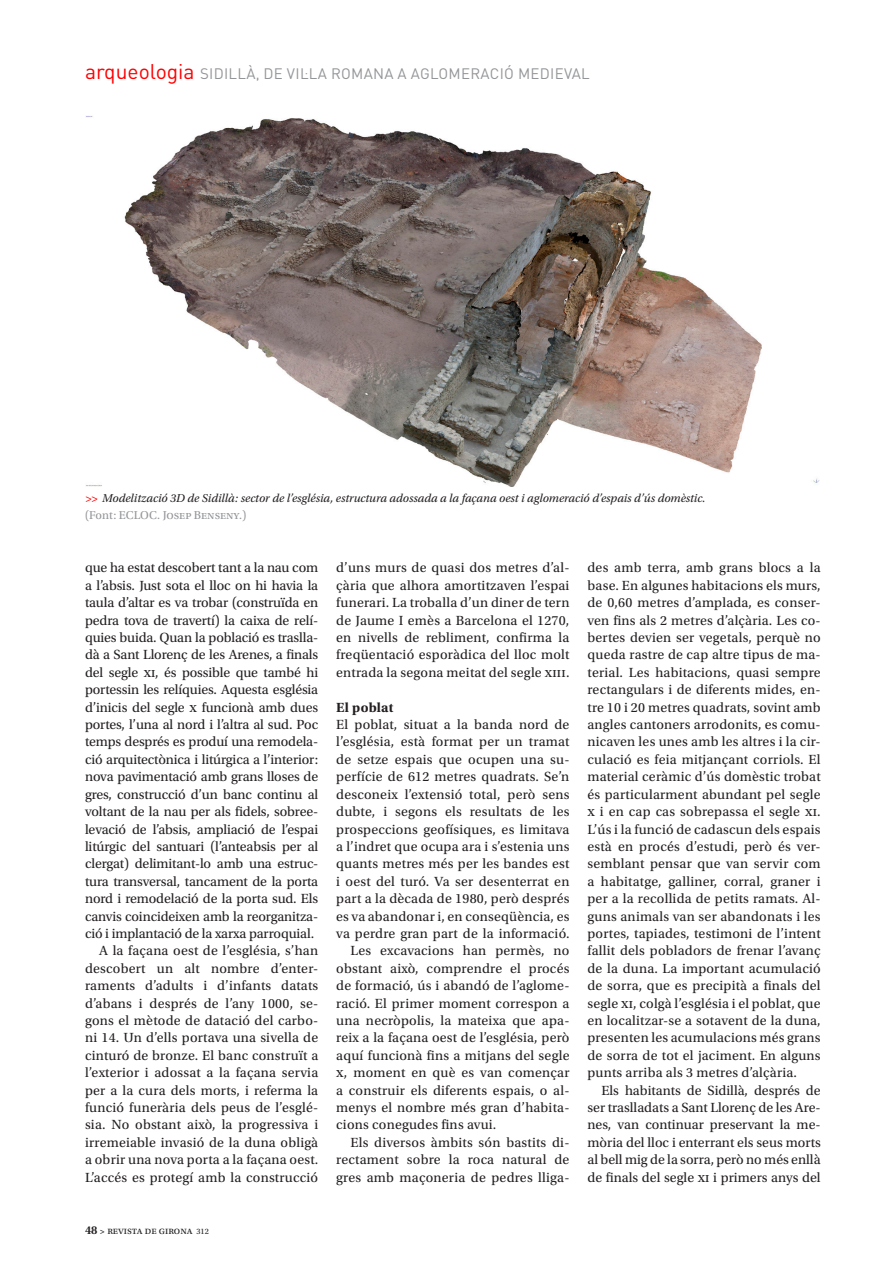
<style>
.page{position:relative;width:893px;height:1276px;background:#fff}
.page>*{position:absolute;margin:0;border:0;box-sizing:border-box;transform-origin:0 0}
.TÍTOLS_SECCIONS{font:15px "DIN Pro";letter-spacing:.02em;color:#939598}
.BASIC__Utopia{font:13.95px/17.4px "Utopia Std";letter-spacing:.015em;color:#231f20;text-align:justify}
.BASIC__Utopia-2{font:700 13.95px "Utopia Std";letter-spacing:.015em;color:#231f20}
.PEUS_DE_FOTO{font:italic 12px "Utopia Std";color:#231f20}
.PEUS_DE_FOTO-2{font:12px "Utopia Std";color:#939598}
.t1{font:10.5px "Utopia Std";color:#231f20}
.s1{font-size:21px;color:#f00}
.s2{color:#f00}
.s3{font-weight:600;font-size:12px}
.s4{font-weight:600;font-size:9px}
.s5{font-size:8.25px}
</style>
<div class="page">
<img style="left:86px;top:116px;width:734px;height:370px">
<p class="TÍTOLS_SECCIONS" style="left:85px;top:61px;width:506px"><span class="s1">arqueologia</span> SIDILLÀ, DE VIL·LA ROMANA A AGLOMERACIÓ MEDIEVAL</p>
<p class="PEUS_DE_FOTO" style="left:85px;top:492px;width:622px"><span class="s2">&gt;&gt;</span> Modelització 3D de Sidillà: sector de l’església, estructura adossada a la façana oest i aglomeració d’espais d’ús domèstic.</p>
<p class="PEUS_DE_FOTO-2" style="left:85px;top:508px;width:163px">(Font: ECLOC. Josep Benseny.)</p>
<p class="BASIC__Utopia" style="left:85px;top:559px;width:235px">que ha estat descobert tant a la nau com a l’absis. Just sota el lloc on hi havia la taula d’altar es va trobar (construïda en pedra tova de travertí) la caixa de relí&shy;quies buida. Quan la població es traslla&shy;dà a Sant Llorenç de les Arenes, a finals del segle xi, és possible que també hi portessin les relíquies. Aquesta església d’inicis del segle x funcionà amb dues portes, l’una al nord i l’altra al sud. Poc temps després es produí una remodela&shy;ció arquitectònica i litúrgica a l’interior: nova pavimentació amb grans lloses de gres, construcció d’un banc continu al voltant de la nau per als fidels, sobree&shy;levació de l’absis, ampliació de l’espai litúrgic del santuari (l’anteabsis per al clergat) delimitant-lo amb una estruc&shy;tura transversal, tancament de la porta nord i remodelació de la porta sud. Els canvis coincideixen amb la reorganitza&shy;ció i implantació de la xarxa parroquial.</p>
<p class="BASIC__Utopia" style="left:85px;top:942px;width:235px;text-indent:14px">A la façana oest de l’església, s’han descobert un alt nombre d’enter&shy;raments d’adults i d’infants datats d’abans i després de l’any 1000, se&shy;gons el mètode de datació del carbo&shy;ni 14. Un d’ells portava una sivella de cinturó de bronze. El banc construït a l’exterior i adossat a la façana servia per a la cura dels morts, i referma la funció funerària dels peus de l’esglé&shy;sia. No obstant això, la progressiva i irremeiable invasió de la duna obligà a obrir una nova porta a la façana oest.<br>L’accés es protegí amb la construcció</p>
<p class="t1" style="left:85px;top:1224px;width:125px"><span class="s3">48</span> <span class="s4">&gt;</span> revista de girona <span class="s5">312</span></p>
<p class="BASIC__Utopia" style="left:336px;top:559px;width:235px">d’uns murs de quasi dos metres d’al&shy;çària que alhora amortitzaven l’espai funerari. La troballa d’un diner de tern de Jaume I emès a Barcelona el 1270, en nivells de rebliment, confirma la freqüentació esporàdica del lloc molt entrada la segona meitat del segle xiii.</p>
<p class="BASIC__Utopia-2" style="left:336px;top:699px;width:59px">El poblat</p>
<p class="BASIC__Utopia" style="left:336px;top:716px;width:235px">El poblat, situat a la banda nord de</p>
<p class="BASIC__Utopia" style="left:336px;top:733px;width:235px">l’església, està format per un tramat</p>
<p class="BASIC__Utopia" style="left:336px;top:751px;width:235px">de setze espais que ocupen una su-</p>
<p class="BASIC__Utopia" style="left:336px;top:768px;width:235px">perfície de 612 metres quadrats. Se’n</p>
<p class="BASIC__Utopia" style="left:336px;top:785px;width:235px">desconeix l’extensió total, però sens</p>
<p class="BASIC__Utopia" style="left:336px;top:803px;width:235px">dubte, i segons els resultats de les</p>
<p class="BASIC__Utopia" style="left:336px;top:820px;width:235px">prospeccions geofísiques, es limitava</p>
<p class="BASIC__Utopia" style="left:336px;top:838px;width:235px">a l’indret que ocupa ara i s’estenia uns</p>
<p class="BASIC__Utopia" style="left:336px;top:855px;width:235px">quants metres més per les bandes est</p>
<p class="BASIC__Utopia" style="left:336px;top:872px;width:235px">i oest del turó. Va ser desenterrat en</p>
<p class="BASIC__Utopia" style="left:336px;top:890px;width:235px">part a la dècada de 1980, però després</p>
<p class="BASIC__Utopia" style="left:336px;top:907px;width:235px">es va abandonar i, en conseqüència, es</p>
<p class="BASIC__Utopia" style="left:336px;top:925px;width:235px">va perdre gran part de la informació.</p>
<p class="BASIC__Utopia" style="left:350px;top:942px;width:221px">Les excavacions han permès, no</p>
<p class="BASIC__Utopia" style="left:336px;top:959px;width:235px">obstant això, comprendre el procés</p>
<p class="BASIC__Utopia" style="left:336px;top:977px;width:235px">de formació, ús i abandó de l’aglome-</p>
<p class="BASIC__Utopia" style="left:336px;top:994px;width:235px">ració. El primer moment correspon a</p>
<p class="BASIC__Utopia" style="left:336px;top:1012px;width:235px">una necròpolis, la mateixa que apa-</p>
<p class="BASIC__Utopia" style="left:336px;top:1029px;width:235px">reix a la façana oest de l’església, però</p>
<p class="BASIC__Utopia" style="left:336px;top:1046px;width:235px">aquí funcionà fins a mitjans del segle</p>
<p class="BASIC__Utopia" style="left:336px;top:1064px;width:235px">x, moment en què es van començar</p>
<p class="BASIC__Utopia" style="left:336px;top:1081px;width:235px">a construir els diferents espais, o al-</p>
<p class="BASIC__Utopia" style="left:336px;top:1099px;width:235px">menys el nombre més gran d’habita-</p>
<p class="BASIC__Utopia" style="left:336px;top:1116px;width:162px">cions conegudes fins avui.</p>
<p class="BASIC__Utopia" style="left:336px;top:1133px;width:235px;text-indent:14px">Els diversos àmbits són bastits di&shy;rectament sobre la roca natural de gres amb maçoneria de pedres lliga-</p>
<p class="BASIC__Utopia" style="left:587px;top:559px;width:235px">des amb terra, amb grans blocs a la base. En algunes habitacions els murs, de 0,60 metres d’amplada, es conser&shy;ven fins als 2 metres d’alçària. Les co&shy;bertes devien ser vegetals, perquè no queda rastre de cap altre tipus de ma&shy;terial. Les habitacions, quasi sempre rectangulars i de diferents mides, en&shy;tre 10 i 20 metres quadrats, sovint amb angles cantoners arrodonits, es comu&shy;nicaven les unes amb les altres i la cir&shy;culació es feia mitjançant corriols. El material ceràmic d’ús domèstic trobat és particularment abundant pel segle x i en cap cas sobrepassa el segle xi.<br>L’ús i la funció de cadascun dels espais està en procés d’estudi, però és ver&shy;semblant pensar que van servir com a habitatge, galliner, corral, graner i per a la recollida de petits ramats. Al&shy;guns animals van ser abandonats i les portes, tapiades, testimoni de l’intent fallit dels pobladors de frenar l’avanç de la duna. La important acumulació de sorra, que es precipità a finals del segle xi, colgà l’església i el poblat, que en localitzar-se a sotavent de la duna, presenten les acumulacions més grans de sorra de tot el jaciment. En alguns punts arriba als 3 metres d’alçària.</p>
<p class="BASIC__Utopia" style="left:587px;top:1081px;width:235px;text-indent:14px">Els habitants de Sidillà, després de ser traslladats a Sant Llorenç de les Are&shy;nes, van continuar preservant la me&shy;mòria del lloc i enterrant els seus morts al bell mig de la sorra, però no més enllà de finals del segle xi i primers anys del</p>
</div>
